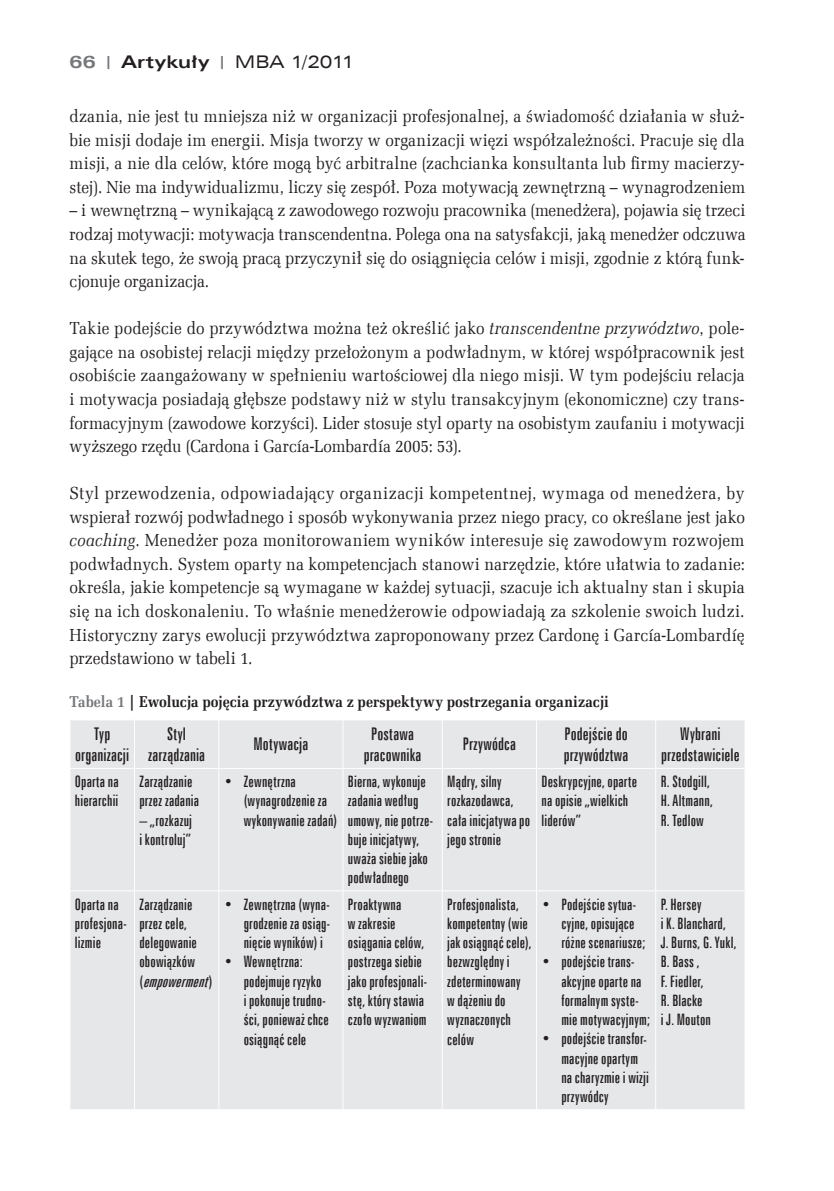
<style>
.page{position:relative;width:834px;height:1191px;background:#fff}
.page>*{position:absolute;margin:0;border:0;box-sizing:border-box;transform-origin:0 0}
.t1{font:17.5px/23.6px "Zapf Ellipt EU";color:#231f20;text-align:justify;scale:.9 1}
.t2{font:17.5px/23.6px "Zapf Ellipt EU";color:#231f20;text-align:justify;scale:.91 1}
.t3{font:17.5px/21px "Zurich X Cn EU";letter-spacing:.01em;color:#231f20;text-align:center}
.t4{font:17.5px "Zurich Ex EU";letter-spacing:-.01em;color:#231f20}
.t5{font:15.75px/19.2px "Zurich X Cn EU";letter-spacing:.01em;color:#231f20}
.t6{font:700 15.75px "Zapf Ellipt EU";color:#231f20;scale:.9 1}
.s1{font-weight:700;color:#76787b}
.s2{font-family:"Zurich Cn EU";font-weight:700;font-size:13.12px;color:#76787b}
.s3{font-weight:700}
.s4{font-style:italic}
.s5{color:#76787b}
</style>
<div class="page">
<div style="left:70px;top:720px;width:674px;height:389px;background:#e6e7e9"></div>
<hr style="left:134px;top:720px;width:1px;height:48px;background:#fff">
<hr style="left:218px;top:720px;width:1px;height:48px;background:#fff">
<hr style="left:342px;top:720px;width:1px;height:48px;background:#fff">
<hr style="left:441px;top:720px;width:1px;height:48px;background:#fff">
<hr style="left:536px;top:720px;width:1px;height:48px;background:#fff">
<hr style="left:655px;top:720px;width:1px;height:48px;background:#fff">
<hr style="left:69px;top:768px;width:65px;height:1px;background:#fff">
<hr style="left:134px;top:768px;width:85px;height:1px;background:#fff">
<hr style="left:134px;top:769px;width:1px;height:121px;background:#fff">
<hr style="left:219px;top:768px;width:124px;height:1px;background:#fff">
<hr style="left:218px;top:769px;width:1px;height:121px;background:#fff">
<hr style="left:343px;top:768px;width:99px;height:1px;background:#fff">
<hr style="left:342px;top:769px;width:1px;height:121px;background:#fff">
<hr style="left:442px;top:768px;width:94px;height:1px;background:#fff">
<hr style="left:441px;top:769px;width:1px;height:121px;background:#fff">
<hr style="left:536px;top:768px;width:119px;height:1px;background:#fff">
<hr style="left:536px;top:769px;width:1px;height:121px;background:#fff">
<hr style="left:655px;top:768px;width:90px;height:1px;background:#fff">
<hr style="left:655px;top:769px;width:1px;height:121px;background:#fff">
<hr style="left:69px;top:890px;width:65px;height:1px;background:#fff">
<hr style="left:134px;top:890px;width:85px;height:1px;background:#fff">
<hr style="left:134px;top:891px;width:1px;height:218px;background:#fff">
<hr style="left:219px;top:890px;width:124px;height:1px;background:#fff">
<hr style="left:218px;top:891px;width:1px;height:218px;background:#fff">
<hr style="left:343px;top:890px;width:99px;height:1px;background:#fff">
<hr style="left:342px;top:891px;width:1px;height:218px;background:#fff">
<hr style="left:442px;top:890px;width:94px;height:1px;background:#fff">
<hr style="left:441px;top:891px;width:1px;height:218px;background:#fff">
<hr style="left:536px;top:890px;width:119px;height:1px;background:#fff">
<hr style="left:536px;top:891px;width:1px;height:218px;background:#fff">
<hr style="left:655px;top:890px;width:90px;height:1px;background:#fff">
<hr style="left:655px;top:891px;width:1px;height:218px;background:#fff">
<p class="t4" style="left:69px;top:51px;width:286px"><span class="s1">66</span> <span class="s2">|</span> <span class="s3">Artykuły</span> <span class="s2">|</span> MBA 1/2011</p>
<p class="t1" style="left:69px;top:104px;width:752px">dzania, nie jest tu mniejsza niż w organizacji profesjonalnej, a świadomość działania w służ&shy;bie misji dodaje im energii. Misja tworzy w organizacji więzi współzależności. Pracuje się dla misji, a nie dla celów, które mogą być arbitralne (zachcianka konsultanta lub firmy macierzy&shy;stej). Nie ma indywidualizmu, liczy się zespół. Poza motywacją zewnętrzną – wynagrodzeniem</p>
<p class="t1" style="left:69px;top:198px;width:752px">– i wewnętrzną – wynikającą z zawodowego rozwoju pracownika (menedżera), pojawia się trzeci rodzaj motywacji: motywacja transcendentna. Polega ona na satysfakcji, jaką menedżer odczuwa na skutek tego, że swoją pracą przyczynił się do osiągnięcia celów i misji, zgodnie z którą funk&shy;cjonuje organizacja.</p>
<p class="t1" style="left:69px;top:316px;width:751px">Takie podejście do przywództwa można też określić jako <span class="s4">transcendentne przywództwo</span>, pole&shy;gające na osobistej relacji między przełożonym a podwładnym, w której współpracownik jest osobiście zaangażowany w spełnieniu wartościowej dla niego misji. W tym podejściu relacja i motywacja posiadają głębsze podstawy niż w stylu transakcyjnym (ekonomiczne) czy trans&shy;formacyjnym (zawodowe korzyści). Lider stosuje styl oparty na osobistym zaufaniu i motywacji wyższego rzędu (Cardona i García-Lombardía 2005: 53).</p>
<p class="t2" style="left:69px;top:481px;width:743px">Styl przewodzenia, odpowiadający organizacji kompetentnej, wymaga od menedżera, by wspierał rozwój podwładnego i sposób wykonywania przez niego pracy, co określane jest jako <span class="s4">coaching</span>. Menedżer poza monitorowaniem wyników interesuje się zawodowym rozwojem podwładnych. System oparty na kompetencjach stanowi narzędzie, które ułatwia to zadanie: określa, jakie kompetencje są wymagane w każdej sytuacji, szacuje ich aktualny stan i skupia się na ich doskonaleniu. To właśnie menedżerowie odpowiadają za szkolenie swoich ludzi.<br>Historyczny zarys ewolucji przywództwa zaproponowany przez Cardonę i García-Lombardíę przedstawiono w tabeli 1.</p>
<p class="t6" style="left:69px;top:692px;width:600px"><span class="s5">Tabela 1</span> | Ewolucja pojęcia przywództwa z perspektywy postrzegania organizacji</p>
<p class="t3" style="left:75px;top:723px;width:56px">Typ organizacji</p>
<p class="t3" style="left:148px;top:723px;width:59px">Styl zarządzania</p>
<p class="t3" style="left:253px;top:733px;width:56px">Motywacja</p>
<p class="t3" style="left:363px;top:723px;width:59px">Postawa pracownika</p>
<p class="t3" style="left:463px;top:733px;width:55px">Przywódca</p>
<p class="t3" style="left:563px;top:723px;width:66px;text-align:left">Podejście do przywództwa</p>
<p class="t3" style="left:661px;top:723px;width:80px">Wybrani przedstawiciele</p>
<p class="t5" style="left:75px;top:772px;width:45px">Oparta na hierarchii</p>
<p class="t5" style="left:139px;top:772px;width:61px">Zarządzanie przez zadania</p>
<p class="t5" style="left:139px;top:810px;width:54px">– „rozkazuj i kontroluj”</p>
<p class="t5" style="left:244px;top:772px;width:95px;text-indent:-20px">• Zewnętrzna (wynagrodzenie za wykonywanie zadań)</p>
<p class="t5" style="left:348px;top:772px;width:86px">Bierna, wykonuje zadania według umowy, nie potrze&shy;buje inicjatywy, uważa siebie jako podwładnego</p>
<p class="t5" style="left:447px;top:772px;width:84px">Mądry, silny rozkazodawca, cała inicjatywa po jego stronie</p>
<p class="t5" style="left:541px;top:772px;width:97px">Deskrypcyjne, oparte na opisie „wielkich liderów”</p>
<p class="t5" style="left:660px;top:772px;width:54px">R. Stodgill,<br>H. Altmann,<br>R. Tedlow</p>
<p class="t5" style="left:75px;top:894px;width:53px">Oparta na profesjona&shy;lizmie</p>
<p class="t5" style="left:139px;top:894px;width:75px">Zarządzanie przez cele, delegowanie obowiązków<br>( <span class="s4">empowerment</span>)</p>
<p class="t5" style="left:244px;top:894px;width:88px;text-align:justify;text-indent:-20px">• Zewnętrzna (wyna&shy;grodzenie za osiąg&shy;nięcie wyników) i</p>
<p class="t5" style="left:244px;top:952px;width:87px;text-indent:-20px">• Wewnętrzna: podejmuje ryzyko<br>i pokonuje trudno&shy;ści, ponieważ chce osiągnąć cele</p>
<p class="t5" style="left:348px;top:894px;width:81px">Proaktywna<br>w zakresie osiągania celów, postrzega siebie jako profesjonali&shy;stę, który stawia czoło wyzwaniom</p>
<p class="t5" style="left:447px;top:894px;width:86px">Profesjonalista, kompetentny (wie jak osiągnąć cele), bezwzględny i zdeterminowany w dążeniu do wyznaczonych celów</p>
<p class="t5" style="left:561px;top:894px;width:86px;text-indent:-20px">• Podejście sytua&shy;cyjne, opisujące różne scenariusze;</p>
<p class="t5" style="left:561px;top:952px;width:90px;text-indent:-20px">• podejście trans&shy;akcyjne oparte na formalnym syste&shy;mie motywacyjnym;</p>
<p class="t5" style="left:561px;top:1029px;width:89px;text-indent:-20px">• podejście transfor&shy;macyjne opartym na charyzmie i wizji przywódcy</p>
<p class="t5" style="left:660px;top:894px;width:77px">P. Hersey<br>i K. Blanchard,<br>J. Burns, G. Yukl,<br>B. Bass ,<br>F. Fiedler,<br>R. Blacke<br>i J. Mouton</p>
</div>
